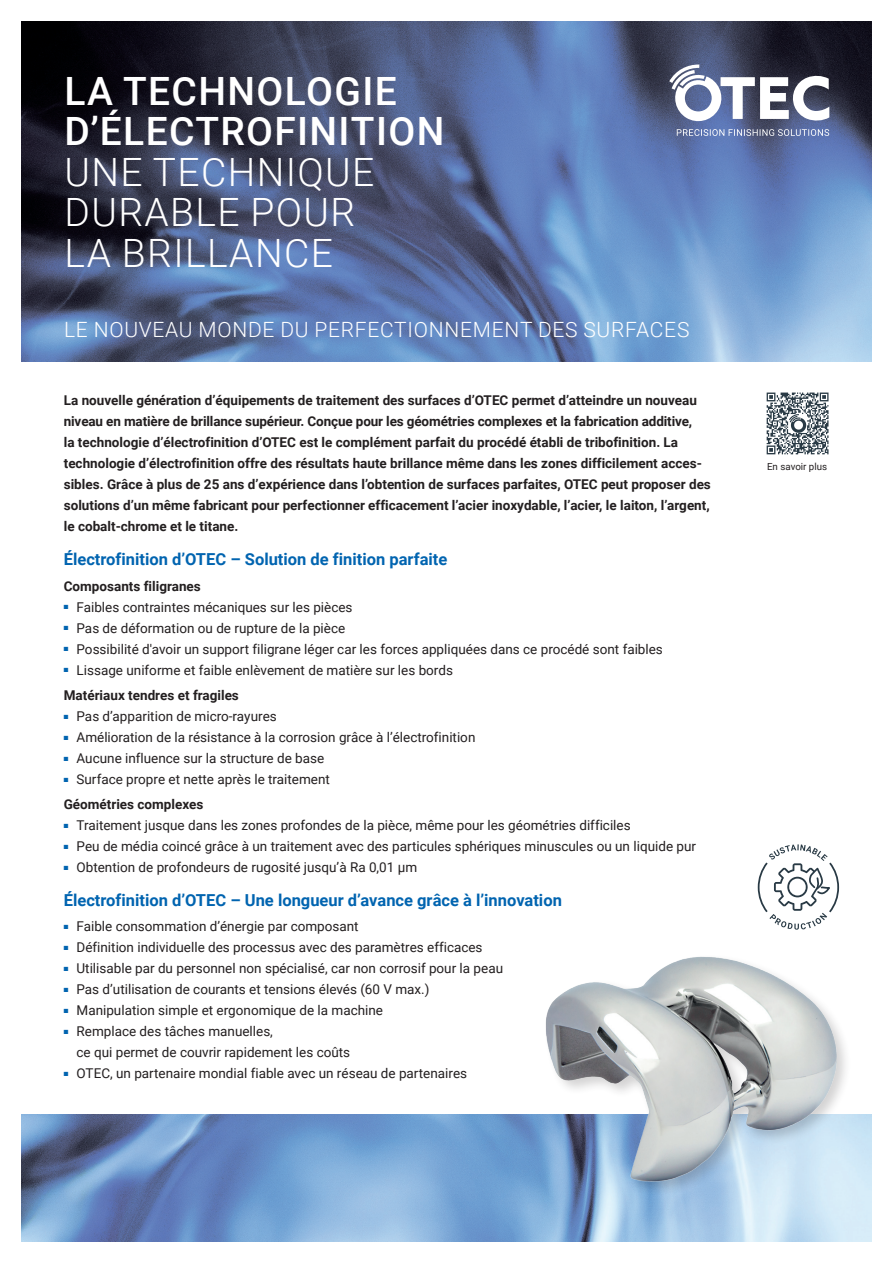
<style>
.page{position:relative;width:893px;height:1263px;background:#fff}
.page>*{position:absolute;margin:0;border:0;box-sizing:border-box;transform-origin:0 0}
.t1{font:300 39px/40.5px "Roboto";letter-spacing:.035em;color:#fff}
.t2{font:500 39px/40.5px "Roboto";letter-spacing:.035em;color:#fff}
.t3{font:300 21px "Roboto";letter-spacing:.035em;color:#fff}
.t4{font:700 16.5px "Roboto";color:#0164b0}
.t5{font:13.5px/25.2px "Roboto";color:#231f20}
.t6{font:700 13.5px/21px "Roboto";color:#231f20}
.t7{font:9.75px "Roboto";color:#231f20}
.s1{font-weight:700}
</style>
<div class="page">
<img style="left:21px;top:21px;width:851px;height:340px">
<img style="left:766px;top:392px;width:63px;height:63px">
<svg style="left:758px;top:844px;width:81px;height:86px"></svg>
<img style="left:21px;top:1114px;width:851px;height:128px">
<img style="left:526px;top:956px;width:331px;height:249px">
<svg style="left:669px;top:65px;width:160px;height:71px"></svg>
<h1 class="t2" style="left:64px;top:69px;width:381px">LA TECHNOLOGIE<br>D’ÉLECTROFINITION</h1>
<h1 class="t1" style="left:64px;top:150px;width:311px">UNE TECHNIQUE<br>DURABLE POUR<br>LA BRILLANCE</h1>
<h2 class="t3" style="left:64px;top:314px;width:627px">LE NOUVEAU MONDE DU PERFECTIONNEMENT DES SURFACES</h2>
<p class="t6" style="left:64px;top:390px;width:649px">La nouvelle génération d’équipements de traitement des surfaces d’OTEC permet d’atteindre un nouveau niveau en matière de brillance supérieur. Conçue pour les géométries complexes et la fabrication additive,<br>la technologie d’électrofinition d’OTEC est le complément parfait du procédé établi de tribofinition. La technologie d’électrofinition offre des résultats haute brillance même dans les zones difficilement acces&shy;sibles. Grâce à plus de 25 ans d’expérience dans l’obtention de surfaces parfaites, OTEC peut proposer des solutions d’un même fabricant pour perfectionner efficacement l’acier inoxydable, l’acier, le laiton, l’argent, le cobalt-chrome et le titane.</p>
<p class="t4" style="left:64px;top:548px;width:385px">Électrofinition d’OTEC – Solution de finition parfaite</p>
<p class="t6" style="left:64px;top:575px;width:139px">Composants filigranes</p>
<p class="t5" style="left:64px;top:594px;width:290px"><sup>■</sup> Faibles contraintes mécaniques sur les pièces</p>
<p class="t5" style="left:64px;top:615px;width:283px"><sup>■</sup> Pas de déformation ou de rupture de la pièce</p>
<p class="t5" style="left:64px;top:636px;width:601px"><sup>■</sup> Possibilité d'avoir un support filigrane léger car les forces appliquées dans ce procédé sont faibles</p>
<p class="t5" style="left:64px;top:657px;width:391px"><sup>■</sup> Lissage uniforme et faible enlèvement de matière sur les bords<br><span class="s1">Matériaux tendres et fragiles</span></p>
<p class="t5" style="left:64px;top:703px;width:214px"><sup>■</sup> Pas d’apparition de micro-rayures</p>
<p class="t5" style="left:64px;top:724px;width:413px"><sup>■</sup> Amélioration de la résistance à la corrosion grâce à l’électrofinition</p>
<p class="t5" style="left:64px;top:745px;width:262px"><sup>■</sup> Aucune influence sur la structure de base</p>
<p class="t5" style="left:64px;top:766px;width:268px"><sup>■</sup> Surface propre et nette après le traitement<br><span class="s1">Géométries complexes</span></p>
<p class="t5" style="left:64px;top:812px;width:568px"><sup>■</sup> Traitement jusque dans les zones profondes de la pièce, même pour les géométries difficiles</p>
<p class="t5" style="left:64px;top:833px;width:634px"><sup>■</sup> Peu de média coincé grâce à un traitement avec des particules sphériques minuscules ou un liquide pur</p>
<p class="t5" style="left:64px;top:854px;width:355px"><sup>■</sup> Obtention de profondeurs de rugosité jusqu’à Ra 0,01 µm</p>
<p class="t4" style="left:64px;top:889px;width:500px">Électrofinition d’OTEC – Une longueur d’avance grâce à l’innovation</p>
<p class="t5" style="left:64px;top:913px;width:296px"><sup>■</sup> Faible consommation d’énergie par composant</p>
<p class="t5" style="left:64px;top:934px;width:420px"><sup>■</sup> Définition individuelle des processus avec des paramètres efficaces</p>
<p class="t5" style="left:64px;top:955px;width:441px"><sup>■</sup> Utilisable par du personnel non spécialisé, car non corrosif pour la peau</p>
<p class="t5" style="left:64px;top:976px;width:367px"><sup>■</sup> Pas d’utilisation de courants et tensions élevés (60 V max.)</p>
<p class="t5" style="left:64px;top:997px;width:321px"><sup>■</sup> Manipulation simple et ergonomique de la machine</p>
<p class="t5" style="left:77px;top:1021px;width:275px;line-height:21px;text-indent:-13px"><sup>■</sup> Remplace des tâches manuelles,<br>ce qui permet de couvrir rapidement les coûts</p>
<p class="t5" style="left:64px;top:1060px;width:405px"><sup>■</sup> OTEC, un partenaire mondial fiable avec un réseau de partenaires</p>
<p class="t7" style="left:767px;top:460px;width:62px">En savoir plus</p>
</div>
